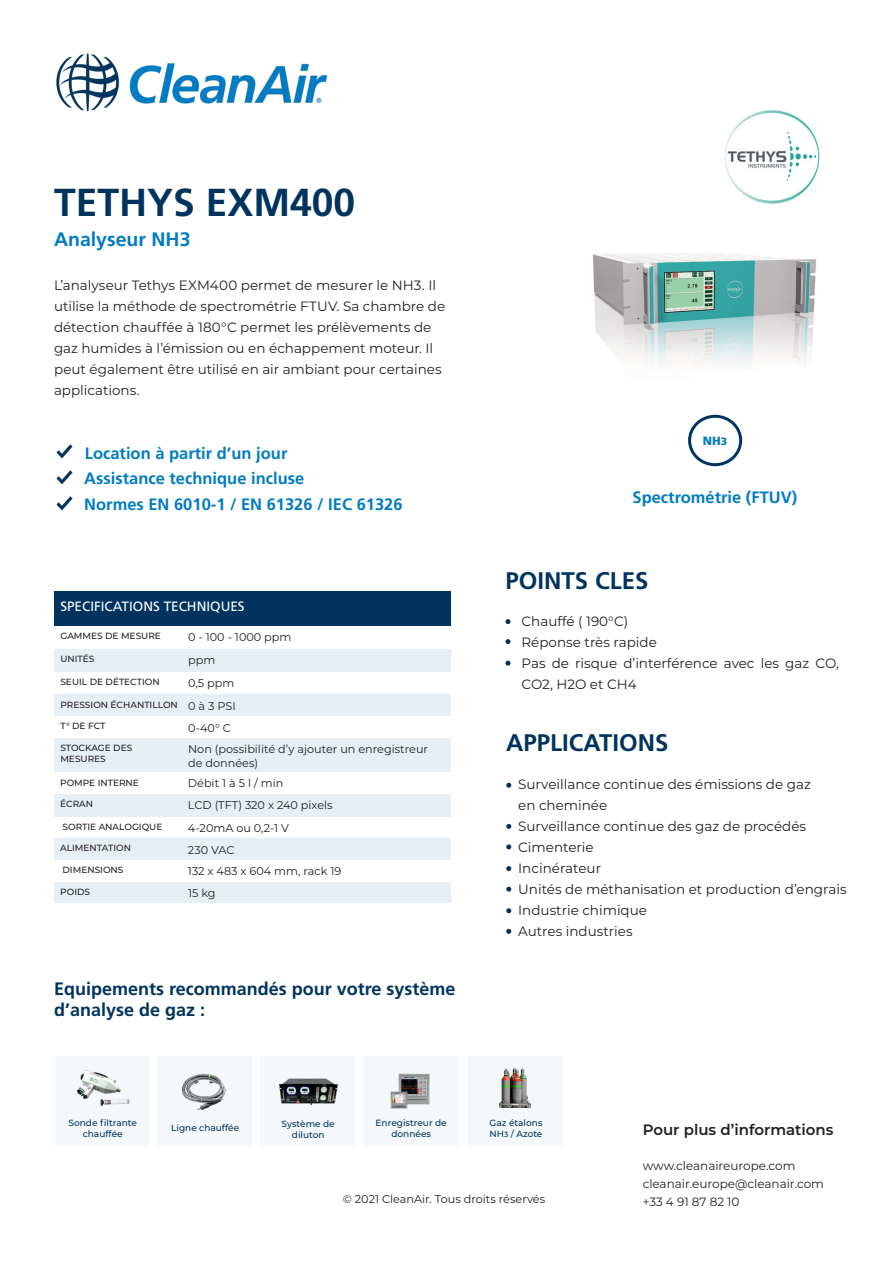
<style>
.page{position:relative;width:893px;height:1263px;background:#fff}
.page>*{position:absolute;margin:0;border:0;box-sizing:border-box;transform-origin:0 0}
.t1{font:700 39px "Frutiger LT Std";color:#00345f}
.t2{font:700 24px "Frutiger LT Std";color:#00345f}
.t3{font:700 19.5px "Frutiger LT Std";color:#017bc2}
.t4{font:700 18px "Frutiger LT Std";color:#00345f}
.t5{font:700 16.5px "Frutiger LT Std";color:#017bc2}
.t6{font:600 15px "Montserrat";color:#231f20}
.t7{font:13.5px/21px "Montserrat";color:#231f20}
.t8{font:13.5px "Frutiger LT Std";color:#fff}
.t9{font:12px "Montserrat";color:#231f20}
.t10{font:900 12px "Frutiger LT Std";color:#017bc2}
.t11{font:11.25px/13.5px "Montserrat";color:#231f20}
.t12{font:500 9px "Montserrat";color:#231f20}
.t13{font:500 9px/10.8px "Montserrat";color:#00345f;text-align:center}
.s1{font-size:10.5px}
.s2{font-size:7.5px}
</style>
<div class="page">
<img style="left:56px;top:53px;width:271px;height:59px">
<svg style="left:506px;top:783px;width:5px;height:5px"></svg>
<svg style="left:506px;top:824px;width:5px;height:5px"></svg>
<svg style="left:505px;top:619px;width:5px;height:5px"></svg>
<svg style="left:505px;top:639px;width:5px;height:5px"></svg>
<img style="left:56px;top:470px;width:17px;height:14px">
<img style="left:56px;top:444px;width:17px;height:14px">
<img style="left:592px;top:253px;width:225px;height:111px">
<img style="left:724px;top:110px;width:96px;height:94px">
<div style="left:688px;top:415px;width:54px;height:51px;border:3px solid #00345f;border-radius:50%"></div>
<svg style="left:505px;top:661px;width:5px;height:5px"></svg>
<img style="left:56px;top:496px;width:17px;height:14px">
<div style="left:54px;top:738px;width:397px;height:34px;background:#e6eff5"></div>
<div style="left:54px;top:591px;width:397px;height:35px;background:#00345f"></div>
<div style="left:54px;top:649px;width:397px;height:23px;background:#e6eff5"></div>
<div style="left:54px;top:794px;width:397px;height:23px;background:#e6eff5"></div>
<div style="left:54px;top:695px;width:397px;height:21px;background:#e6eff5"></div>
<div style="left:54px;top:838px;width:397px;height:22px;background:#e6eff5"></div>
<div style="left:54px;top:881px;width:397px;height:22px;background:#e6eff5"></div>
<div style="left:54px;top:860px;width:397px;height:22px;background:#fff"></div>
<svg style="left:506px;top:844px;width:5px;height:5px"></svg>
<svg style="left:506px;top:866px;width:5px;height:5px"></svg>
<svg style="left:506px;top:887px;width:5px;height:5px"></svg>
<svg style="left:506px;top:908px;width:5px;height:5px"></svg>
<svg style="left:506px;top:929px;width:5px;height:5px"></svg>
<div style="left:467px;top:1054px;width:97px;height:94px;background:#f4f8fb;border:2px solid #fff"></div>
<img style="left:500px;top:1069px;width:30px;height:38px">
<div style="left:53px;top:1054px;width:98px;height:94px;background:#f4f8fb;border:2px solid #fff"></div>
<img style="left:76px;top:1070px;width:53px;height:36px">
<div style="left:156px;top:1054px;width:98px;height:94px;background:#f4f8fb;border:2px solid #fff"></div>
<img style="left:181px;top:1074px;width:45px;height:37px">
<div style="left:259px;top:1054px;width:98px;height:94px;background:#f4f8fb;border:2px solid #fff"></div>
<img style="left:279px;top:1078px;width:59px;height:26px">
<div style="left:362px;top:1054px;width:97px;height:94px;background:#f4f8fb;border:2px solid #fff"></div>
<img style="left:390px;top:1073px;width:40px;height:35px">
<p class="t1" style="left:54px;top:180px;width:303px">TETHYS EXM400</p>
<p class="t3" style="left:54px;top:228px;width:138px">Analyseur NH3</p>
<p class="t7" style="left:54px;top:274px;width:393px">L’analyseur Tethys EXM400 permet de mesurer le NH3. Il utilise la méthode de spectrométrie FTUV. Sa chambre de détection chauffée à 180°C permet les prélèvements de gaz humides à l’émission ou en échappement moteur. Il peut également être utilisé en air ambiant pour certaines applications.</p>
<p class="t5" style="left:85px;top:443px;width:204px">Location à partir d’un jour</p>
<p class="t5" style="left:84px;top:469px;width:221px">Assistance technique incluse</p>
<p class="t5" style="left:84px;top:495px;width:320px">Normes EN 6010-1 / EN 61326 / IEC 61326</p>
<p class="t8" style="left:60px;top:599px;width:186px">SPECIFICATIONS TECHNIQUES</p>
<p class="t12" style="left:60px;top:630px;width:102px">GAMMES DE MESURE</p>
<p class="t11" style="left:188px;top:630px;width:105px">0 - 100 - 1000 ppm</p>
<p class="t12" style="left:60px;top:653px;width:36px">UNITÉS</p>
<p class="t11" style="left:188px;top:653px;width:29px">ppm</p>
<p class="t12" style="left:60px;top:676px;width:101px">SEUIL DE DÉTECTION</p>
<p class="t11" style="left:188px;top:676px;width:48px">0,5 ppm</p>
<p class="t12" style="left:60px;top:698px;width:119px">PRESSION ÉCHANTILLON</p>
<p class="t11" style="left:188px;top:699px;width:49px">0 à 3 PSI</p>
<p class="t12" style="left:60px;top:720px;width:47px">T° DE FCT</p>
<p class="t11" style="left:188px;top:720px;width:44px">0-40° C</p>
<p class="t12" style="left:60px;top:742px;width:73px">STOCKAGE DES</p>
<p class="t12" style="left:60px;top:752px;width:47px">MESURES</p>
<p class="t11" style="left:188px;top:742px;width:241px">Non (possibilité d’y ajouter un enregistreur de données)</p>
<p class="t12" style="left:60px;top:776px;width:80px">POMPE INTERNE</p>
<p class="t11" style="left:188px;top:776px;width:97px">Débit 1 à 5 l / min</p>
<p class="t12" style="left:63px;top:820px;width:101px">SORTIE ANALOGIQUE</p>
<p class="t11" style="left:188px;top:821px;width:103px">4-20mA ou 0,2-1 V</p>
<p class="t12" style="left:60px;top:798px;width:34px">ÉCRAN</p>
<p class="t11" style="left:188px;top:798px;width:146px">LCD (TFT) 320 x 240 pixels</p>
<p class="t12" style="left:60px;top:842px;width:72px">ALIMENTATION</p>
<p class="t11" style="left:188px;top:842px;width:48px">230 VAC</p>
<p class="t12" style="left:60px;top:885px;width:31px">POIDS</p>
<p class="t11" style="left:188px;top:885px;width:29px">15 kg</p>
<p class="t12" style="left:63px;top:863px;width:62px">DIMENSIONS</p>
<p class="t11" style="left:188px;top:864px;width:155px">132 x 483 x 604 mm, rack 19</p>
<p class="t4" style="left:54px;top:978px;width:403px">Equipements recommandés pour votre système</p>
<p class="t4" style="left:54px;top:999px;width:153px">d’analyse de gaz :</p>
<p class="t10" style="left:703px;top:433px;width:26px">NH<span class="s1">3</span></p>
<p class="t5" style="left:632px;top:487px;width:166px">Spectrométrie (FTUV)</p>
<p class="t2" style="left:506px;top:566px;width:144px">POINTS CLES</p>
<p class="t7" style="left:522px;top:610px;width:108px">Chauffé ( 190°C)</p>
<p class="t7" style="left:522px;top:631px;width:137px">Réponse très rapide</p>
<p class="t7" style="left:522px;top:652px;width:319px">Pas de risque d’interférence avec les gaz CO,<br>CO2, H2O et CH4</p>
<p class="t2" style="left:506px;top:729px;width:164px">APPLICATIONS</p>
<p class="t7" style="left:518px;top:773px;width:294px">Surveillance continue des émissions de gaz</p>
<p class="t7" style="left:518px;top:794px;width:91px">en cheminée</p>
<p class="t7" style="left:518px;top:815px;width:289px">Surveillance continue des gaz de procédés</p>
<p class="t7" style="left:518px;top:836px;width:77px">Cimenterie</p>
<p class="t7" style="left:518px;top:857px;width:84px">Incinérateur</p>
<p class="t7" style="left:518px;top:878px;width:330px">Unités de méthanisation et production d’engrais</p>
<p class="t7" style="left:518px;top:899px;width:130px">Industrie chimique</p>
<p class="t7" style="left:518px;top:920px;width:116px">Autres industries</p>
<p class="t13" style="left:69px;top:1117px;width:70px">Sonde filtrante chauffée</p>
<p class="t13" style="left:171px;top:1122px;width:70px">Ligne chauffée</p>
<p class="t13" style="left:282px;top:1118px;width:55px">Système de diluton</p>
<p class="t13" style="left:376px;top:1117px;width:73px">Enregistreur de données</p>
<p class="t13" style="left:490px;top:1117px;width:54px">Gaz étalons</p>
<p class="t13" style="left:490px;top:1128px;width:54px">NH<span class="s2">3</span> / Azote</p>
<p class="t11" style="left:343px;top:1191px;width:204px">© 2021 CleanAir. Tous droits réservés</p>
<p class="t6" style="left:643px;top:1119px;width:192px">Pour plus d’informations</p>
<p class="t9" style="left:643px;top:1157px;width:154px">www.cleanaireurope.com</p>
<p class="t9" style="left:643px;top:1175px;width:183px">cleanair.europe@cleanair.com</p>
<p class="t9" style="left:643px;top:1193px;width:98px">+33 4 91 87 82 10</p>
</div>
